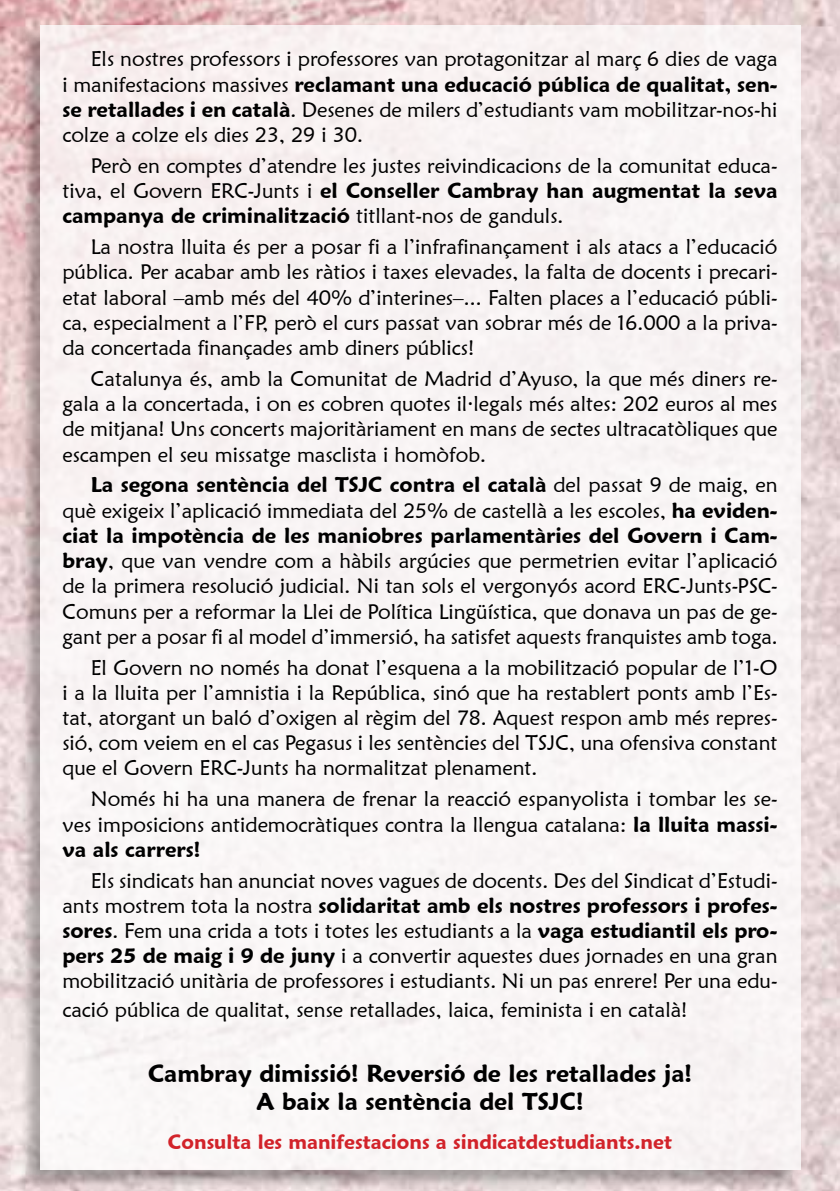
<style>
.page{position:relative;width:840px;height:1191px;background:#fff}
.page>*{position:absolute;margin:0;border:0;box-sizing:border-box;transform-origin:0 0}
.t1{font:600 24px/28.8px "Maiandra GD";color:#000;text-align:center}
.t2{font:21px/25.2px "Maiandra GD";color:#000;text-align:justify}
.t3{font:600 20px "Maiandra GD";color:#d2232a}
.s1{font-weight:600}
</style>
<div class="page">
<img style="left:0;top:0;width:839px;height:1191px">
<div style="left:19px;top:24px;width:781px;height:1167px;background:#000;opacity:.4"></div>
<div style="left:40px;top:26px;width:759px;height:1144px;background:#f9f5f5"></div>
<p class="t2" style="left:62px;top:46px;width:716px;text-indent:28px">Els nostres professors i professores van protagonitzar al març 6 dies de vaga i manifestacions massives <span class="s1">reclamant una educació pública de qualitat, sen&shy;se retallades i en català</span>. Desenes de milers d’estudiants vam mobilitzar-nos-hi colze a colze els dies 23, 29 i 30.</p>
<p class="t2" style="left:62px;top:153px;width:716px;text-indent:28px">Però en comptes d’atendre les justes reivindicacions de la comunitat educa&shy;tiva, el Govern ERC-Junts i <span class="s1">el Conseller Cambray han augmentat la seva campanya de criminalització</span> titllant-nos de ganduls.</p>
<p class="t2" style="left:62px;top:234px;width:716px;text-indent:28px">La nostra lluita és per a posar fi a l’infrafinançament i als atacs a l’educació pública. Per acabar amb les ràtios i taxes elevades, la falta de docents i precari&shy;etat laboral –amb més del 40% d’interines–... Falten places a l’educació públi&shy;ca, especialment a l’FP, però el curs passat van sobrar més de 16.000 a la priva&shy;da concertada finançades amb diners públics!</p>
<p class="t2" style="left:62px;top:366px;width:716px;text-indent:28px">Catalunya és, amb la Comunitat de Madrid d’Ayuso, la que més diners re&shy;gala a la concertada, i on es cobren quotes il·legals més altes: 202 euros al mes de mitjana! Uns concerts majoritàriament en mans de sectes ultracatòliques que escampen el seu missatge masclista i homòfob.</p>
<p class="t2" style="left:62px;top:472px;width:716px;text-indent:28px"><span class="s1">La segona sentència del TSJC contra el català</span> del passat 9 de maig, en què exigeix l’aplicació immediata del 25% de castellà a les escoles, <span class="s1">ha eviden&shy;ciat la impotència de les maniobres parlamentàries del Govern i Cam&shy;bray</span>, que van vendre com a hàbils argúcies que permetrien evitar l’aplicació de la primera resolució judicial. Ni tan sols el vergonyós acord ERC-Junts-PSC-Comuns per a reformar la Llei de Política Lingüística, que donava un pas de ge&shy;gant per a posar fi al model d’immersió, ha satisfet aquests franquistes amb toga.</p>
<p class="t2" style="left:62px;top:654px;width:716px;text-indent:28px">El Govern no només ha donat l’esquena a la mobilització popular de l’1-O i a la lluita per l’amnistia i la República, sinó que ha restablert ponts amb l’Es&shy;tat, atorgant un baló d’oxigen al règim del 78. Aquest respon amb més repres&shy;sió, com veiem en el cas Pegasus i les sentències del TSJC, una ofensiva constant que el Govern ERC-Junts ha normalitzat plenament.</p>
<p class="t2" style="left:62px;top:786px;width:716px;text-indent:28px">Només hi ha una manera de frenar la reacció espanyolista i tombar les se&shy;ves imposicions antidemocràtiques contra la llengua catalana: <span class="s1">la lluita massi&shy;va als carrers!</span></p>
<p class="t2" style="left:62px;top:867px;width:716px;text-indent:28px">Els sindicats han anunciat noves vagues de docents. Des del Sindicat d’Estudi&shy;ants mostrem tota la nostra <span class="s1">solidaritat amb els nostres professors i profes&shy;sores</span>. Fem una crida a tots i totes les estudiants a la <span class="s1">vaga estudiantil els pro&shy;pers 25 de maig i 9 de juny</span> i a convertir aquestes dues jornades en una gran mobilització unitària de professores i estudiants. Ni un pas enrere! Per una edu-</p>
<p class="t2" style="left:62px;top:997px;width:626px">cació pública de qualitat, sense retallades, laica, feminista i en català!</p>
<p class="t1" style="left:148px;top:1058px;width:545px">Cambray dimissió! Reversió de les retallades ja!<br>A baix la sentència del TSJC!</p>
<p class="t3" style="left:168px;top:1130px;width:505px">Consulta les manifestacions a sindicatdestudiants.net</p>
</div>
